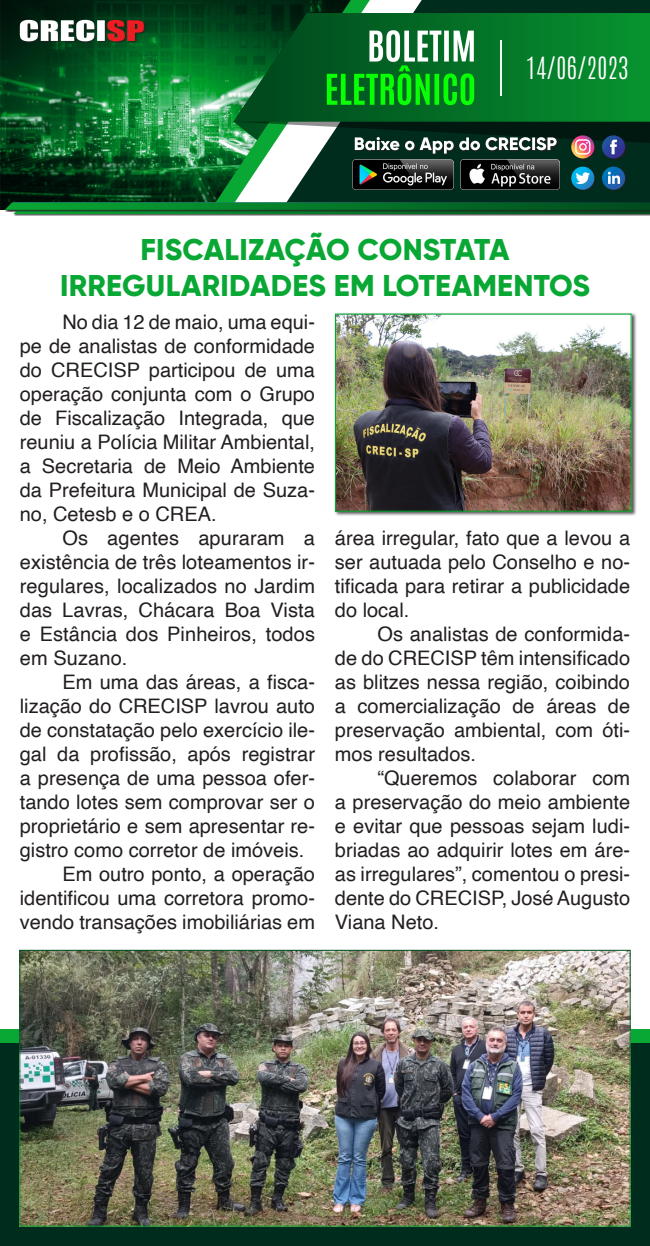
<style>
.page{position:relative;width:650px;height:1246px;background:#fff}
.page>*{position:absolute;margin:0;border:0;box-sizing:border-box;transform-origin:0 0}
.t1{font:800 30px/36px "Gilroy";letter-spacing:.01em;color:#09a734;text-align:center}
.t2{font:100 26px "Antonio";color:#fff}
.t3{font:20px/24px "Helvetica";color:#231f20;text-align:justify}
</style>
<div class="page">
<div style="left:0;top:1043px;width:650px;height:203px;background:#002c1d"></div>
<img style="left:21px;top:952px;width:608px;height:272px">
<div style="left:334px;top:312px;width:303px;height:205px;background:#231f20;opacity:.75"></div>
<img style="left:337px;top:315px;width:293px;height:195px">
<div style="left:335px;top:313px;width:297px;height:199px;border:1px solid #09a734"></div>
<img style="left:0;top:0;width:210px;height:210px">
<svg style="left:210px;top:0;width:20px;height:202px;background:#1c7b3c"></svg>
<svg style="left:230px;top:0;width:51px;height:202px"></svg>
<svg style="left:281px;top:0;width:369px;height:202px;background:#264c3e"></svg>
<svg style="left:234px;top:122px;width:416px;height:21px;background:#294c3b"></svg>
<svg style="left:234px;top:13px;width:416px;height:109px;background:#057027"></svg>
<hr style="left:501px;top:40px;width:1px;height:55px;background:#f5f5f5">
<svg style="left:327px;top:30px;width:147px;height:75px;background:#2c9e3e"></svg>
<div style="left:20px;top:20px;width:126px;height:24px;background:#231f20;opacity:.75"></div>
<svg style="left:20px;top:20px;width:124px;height:21px"></svg>
<img style="left:460px;top:160px;width:99px;height:29px">
<img style="left:353px;top:160px;width:100px;height:29px">
<div style="left:571px;top:166px;width:26px;height:26px;background:#231f20;opacity:.75"></div>
<svg style="left:571px;top:167px;width:23px;height:23px"></svg>
<svg style="left:576px;top:172px;width:14px;height:12px"></svg>
<div style="left:571px;top:135px;width:26px;height:26px;background:#231f20;opacity:.75"></div>
<svg style="left:571px;top:135px;width:23px;height:23px"></svg>
<svg style="left:575px;top:139px;width:15px;height:16px"></svg>
<div style="left:602px;top:135px;width:25px;height:26px;background:#231f20;opacity:.75"></div>
<svg style="left:602px;top:135px;width:23px;height:23px"></svg>
<svg style="left:610px;top:140px;width:7px;height:14px"></svg>
<div style="left:602px;top:166px;width:25px;height:26px;background:#231f20;opacity:.75"></div>
<svg style="left:602px;top:167px;width:23px;height:23px"></svg>
<svg style="left:608px;top:172px;width:12px;height:12px"></svg>
<div style="left:354px;top:137px;width:205px;height:19px;background:#002c1d"></div>
<svg style="left:355px;top:137px;width:202px;height:17px"></svg>
<div style="left:13px;top:206px;width:637px;height:10px;background:#656764"></div>
<div style="left:4px;top:202px;width:646px;height:10px;background:#231f20;opacity:.75"></div>
<svg style="left:5px;top:203px;width:645px;height:11px;background:#086f28"></svg>
<p class="t2" style="left:526px;top:49px;width:105px">14/06/2023</p>
<p class="t1" style="left:60px;top:232px;width:531px">FISCALIZAÇÃO CONSTATA<br>IRREGULARIDADES EM LOTEAMENTOS</p>
<p class="t3" style="left:20px;top:310px;width:297px;text-indent:43px">No dia 12 de maio, uma equi&shy;pe de analistas de conformidade do CRECISP participou de uma operação conjunta com o Grupo de Fiscalização Integrada, que reuniu a Polícia Militar Ambiental, a Secretaria de Meio Ambiente da Prefeitura Municipal de Suza&shy;no, Cetesb e o CREA.</p>
<p class="t3" style="left:20px;top:526px;width:297px;text-indent:43px">Os agentes apuraram a existência de três loteamentos ir&shy;regulares, localizados no Jardim das Lavras, Chácara Boa Vista e Estância dos Pinheiros, todos em Suzano.</p>
<p class="t3" style="left:20px;top:670px;width:297px;text-indent:43px">Em uma das áreas, a fisca&shy;lização do CRECISP lavrou auto de constatação pelo exercício ile&shy;gal da profissão, após registrar a presença de uma pessoa ofer&shy;tando lotes sem comprovar ser o proprietário e sem apresentar re&shy;gistro como corretor de imóveis.</p>
<p class="t3" style="left:20px;top:862px;width:297px;text-indent:43px">Em outro ponto, a operação identificou uma corretora promo&shy;vendo transações imobiliárias em</p>
<p class="t3" style="left:335px;top:527px;width:297px">área irregular, fato que a levou a ser autuada pelo Conselho e no&shy;tificada para retirar a publicidade do local.</p>
<p class="t3" style="left:335px;top:623px;width:297px;text-indent:43px">Os analistas de conformida&shy;de do CRECISP têm intensificado as blitzes nessa região, coibindo a comercialização de áreas de preservação ambiental, com óti&shy;mos resultados.</p>
<p class="t3" style="left:335px;top:767px;width:297px;text-indent:43px">“Queremos colaborar com a preservação do meio ambiente e evitar que pessoas sejam ludi&shy;briadas ao adquirir lotes em áre&shy;as irregulares”, comentou o presi&shy;dente do CRECISP, José Augusto Viana Neto.</p>
</div>
